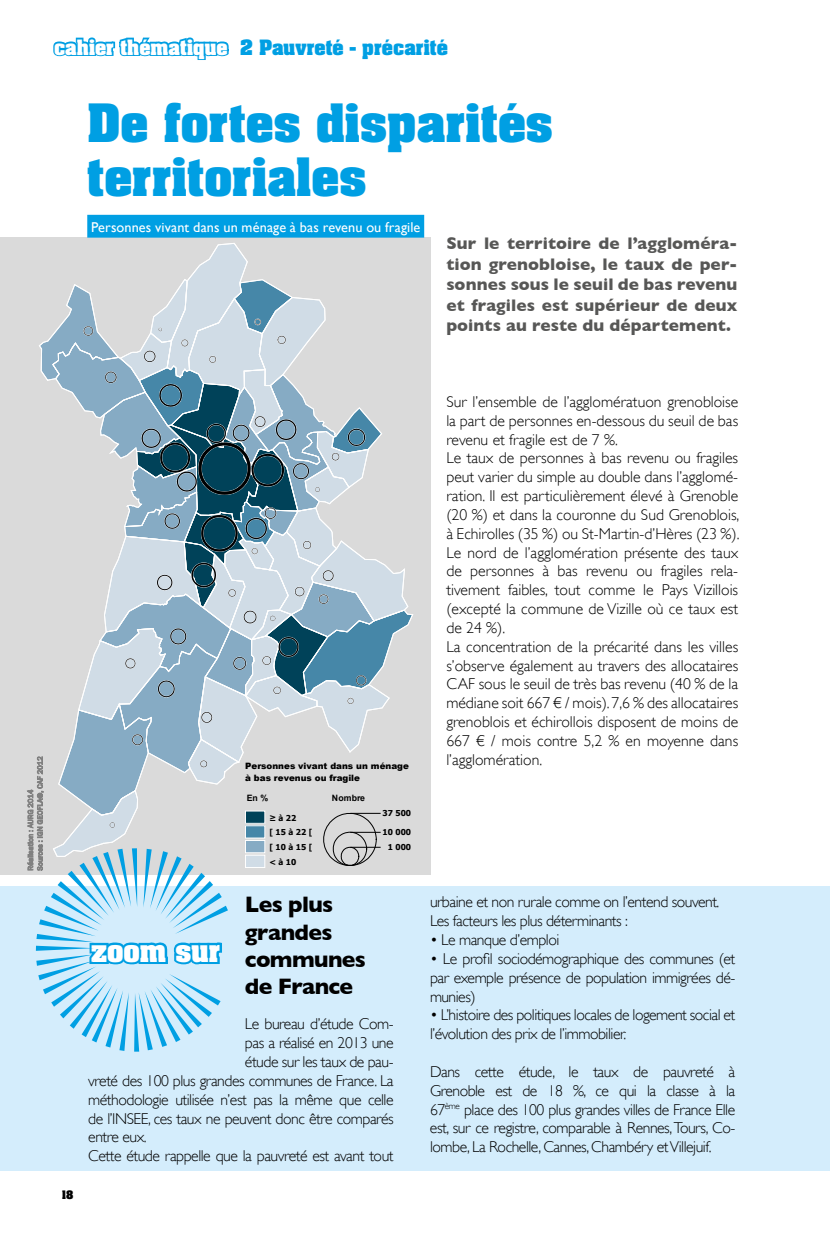
<style>
.page{position:relative;width:830px;height:1234px;background:#fff}
.page>*{position:absolute;margin:0;border:0;box-sizing:border-box;transform-origin:0 0}
.t1{font:700 45px/54px "Aachen";color:#009fe3}
.t2{font:700 26.55px "Aachen";color:#fff}
.t3{font:700 22.8px/27.3px "Gill Sans";letter-spacing:-.025em;color:#000}
.t4{font:700 18px "Aachen";color:#009fe3}
.t5{font:700 17.1px/20.5px "Gill Sans";letter-spacing:.005em;color:#575756;text-align:justify}
.t6{font:300 15.6px/18.8px "Gill Sans";color:#000;text-align:justify}
.t7{font:300 15.6px/18.8px "Gill Sans";letter-spacing:-.03em;color:#000}
.t8{font:14.25px "Gill Sans";letter-spacing:.005em;color:#fff}
.t9{font:700 10.05px "Aachen";color:#000}
.t10{font:900 8.7px/12.3px "Arial";color:#000}
.t11{font:700 8.7px "Arial";letter-spacing:.005em;color:#000}
.t12{font:700 8.1px/14.7px "Tahoma";letter-spacing:.15em;color:#000}
.t13{font:700 8.1px "Tahoma";letter-spacing:.005em;color:#000}
.s1{color:#fff}
</style>
<div class="page">
<div style="left:0;top:237px;width:430px;height:637px;background:#dadada"></div>
<svg style="left:53px;top:37px;width:176px;height:23px"></svg>
<div style="left:0;top:885px;width:829px;height:285px;background:#d4edfc"></div>
<svg style="left:27px;top:243px;width:386px;height:808px"></svg>
<div style="left:87px;top:215px;width:337px;height:22px;background:#009fe3"></div>
<p class="t4" style="left:54px;top:34px;width:395px"><span class="s1">cahier thématique</span> 2 Pauvreté - précarité</p>
<h1 class="t1" style="left:87px;top:95px;width:467px">De fortes disparités territoriales</h1>
<p class="t5" style="left:446px;top:233px;width:292px">Sur le territoire de l’aggloméra&shy;tion grenobloise, le taux de per&shy;sonnes sous le seuil de bas revenu et fragiles est supérieur de deux points au reste du département.</p>
<p class="t8" style="left:91px;top:219px;width:330px">Personnes vivant dans un ménage à bas revenu ou fragile</p>
<p class="t9" style="left:62px;top:1187px;width:13px">18</p>
<p class="t10" style="left:245px;top:759px;width:165px">Personnes vivant dans un ménage à bas revenus ou fragile</p>
<p class="t11" style="left:246px;top:792px;width:23px">En %</p>
<p class="t11" style="left:332px;top:792px;width:35px">Nombre</p>
<p class="t13" style="left:382px;top:807px;width:30px">37 500</p>
<p class="t13" style="left:387px;top:841px;width:25px">1 000</p>
<p class="t12" style="left:269px;top:809px;width:44px">≥à22 [15à22[ [10à15[ &lt;à10</p>
<p class="t13" style="left:382px;top:826px;width:30px">10 000</p>
<h3 class="t3" style="left:245px;top:890px;width:122px">Les plus grandes communes de France</h3>
<p class="t7" style="left:245px;top:1014px;width:150px">Le bureau d’étude Com-</p>
<p class="t7" style="left:245px;top:1033px;width:150px">pas a réalisé en 2013 une</p>
<p class="t7" style="left:245px;top:1052px;width:150px">étude sur les taux de pau-</p>
<p class="t7" style="left:88px;top:1071px;width:306px">vreté des 100 plus grandes communes de France. La</p>
<p class="t7" style="left:88px;top:1089px;width:307px">méthodologie utilisée n’est pas la même que celle</p>
<p class="t7" style="left:88px;top:1108px;width:306px">de l’INSEE, ces taux ne peuvent donc être comparés</p>
<p class="t7" style="left:88px;top:1127px;width:60px">entre eux.</p>
<p class="t7" style="left:88px;top:1146px;width:307px">Cette étude rappelle que la pauvreté est avant tout</p>
<h2 class="t2" style="left:91px;top:931px;width:131px">zoom sur</h2>
<p class="t6" style="left:446px;top:392px;width:294px;text-align:left">Sur l’ensemble de l’agglomératuon grenobloise la part de personnes en-dessous du seuil de bas revenu et fragile est de 7 %.<br>Le taux de personnes à bas revenu ou fragiles peut varier du simple au double dans l’agglomé&shy;ration. Il est particulièrement élevé à Grenoble (20 %) et dans la couronne du Sud Grenoblois, à Echirolles (35 %) ou St-Martin-d’Hères (23 %).<br>Le nord de l’agglomération présente des taux de personnes à bas revenu ou fragiles rela&shy;tivement faibles, tout comme le Pays Vizillois (excepté la commune de Vizille où ce taux est de 24 %).<br>La concentration de la précarité dans les villes s’observe également au travers des allocataires CAF sous le seuil de très bas revenu (40 % de la médiane soit 667 € / mois). 7,6 % des allocataires grenoblois et échirollois disposent de moins de 667 € / mois contre 5,2 % en moyenne dans l’agglomération.</p>
<p class="t7" style="left:430px;top:892px;width:291px">urbaine et non rurale comme on l’entend souvent.<br>Les facteurs les plus déterminants :</p>
<p class="t7" style="left:430px;top:930px;width:131px">• Le manque d’emploi</p>
<p class="t6" style="left:430px;top:949px;width:306px">• Le profil sociodémographique des communes (et par exemple présence de population immigrées dé&shy;munies)</p>
<p class="t7" style="left:430px;top:1005px;width:307px">• L’histoire des politiques locales de logement social et l’évolution des prix de l’immobilier.</p>
<p class="t6" style="left:430px;top:1061px;width:307px">Dans cette étude, le taux de pauvreté à Grenoble est de 18 %, ce qui la classe à la 67<sup>ème</sup> place des 100 plus grandes villes de France Elle est, sur ce registre, comparable à Rennes, Tours, Co&shy;lombe, La Rochelle, Cannes, Chambéry et Villejuif.</p>
</div>
